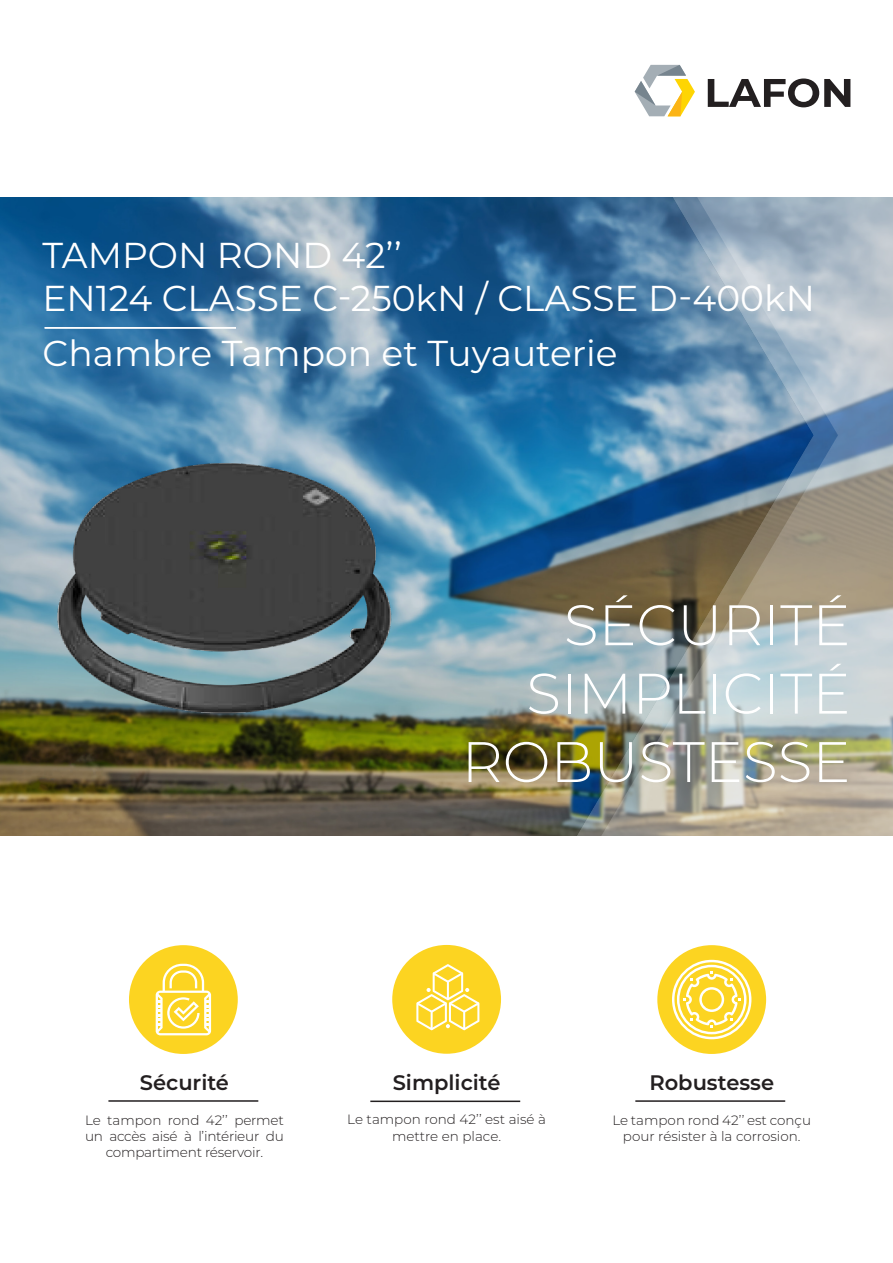
<style>
.page{position:relative;width:893px;height:1263px;background:#fff}
.page>*{position:absolute;margin:0;border:0;box-sizing:border-box;transform-origin:0 0}
.MOTS_CLES_MAJ{font:300 57px "Montserrat";color:#fff}
.t1{font:36px "Montserrat";color:#fff}
.mots_cles_min{font:600 21px "Montserrat";color:#231f20}
.description_mot_cles{font:300 13.65px/16.4px "Montserrat";letter-spacing:-.02em;color:#231f20;text-align:center}
.description_mot_cles-2{font:300 13.5px/16.2px "Montserrat";color:#231f20;text-align:center}
.s1{font-size:13.65px}
</style>
<div class="page">
<div style="left:129px;top:945px;width:109px;height:109px;background:#fcd421;border-radius:50%"></div>
<svg style="left:156px;top:964px;width:55px;height:71px"></svg>
<div style="left:392px;top:945px;width:109px;height:109px;background:#fcd421;border-radius:50%"></div>
<svg style="left:416px;top:964px;width:63px;height:66px"></svg>
<img style="left:0;top:198px;width:577px;height:638px">
<img style="left:577px;top:198px;width:316px;height:638px">
<svg style="left:635px;top:65px;width:60px;height:51px"></svg>
<svg style="left:708px;top:78px;width:142px;height:29px"></svg>
<img style="left:42px;top:448px;width:366px;height:276px">
<div style="left:657px;top:945px;width:109px;height:109px;background:#fcd421;border-radius:50%"></div>
<hr style="left:108px;top:1100px;width:150px;height:2px;background:#231f20">
<hr style="left:635px;top:1100px;width:150px;height:2px;background:#231f20">
<hr style="left:370px;top:1100px;width:150px;height:2px;background:#231f20">
<svg style="left:672px;top:960px;width:79px;height:79px"></svg>
<hr style="left:45px;top:327px;width:191px;height:2px;background:#fff">
<p class="t1" style="left:43px;top:230px;width:361px">TAMPON ROND 42’’</p>
<p class="t1" style="left:43px;top:273px;width:774px">EN124 CLASSE C-250kN / CLASSE D-400kN</p>
<p class="t1" style="left:43px;top:329px;width:576px">Chambre Tampon et Tuyauterie</p>
<p class="MOTS_CLES_MAJ" style="left:564px;top:586px;width:288px">SÉCURITÉ</p>
<p class="MOTS_CLES_MAJ" style="left:526px;top:655px;width:326px">SIMPLICITÉ</p>
<p class="MOTS_CLES_MAJ" style="left:462px;top:723px;width:390px">ROBUSTESSE</p>
<p class="mots_cles_min" style="left:140px;top:1067px;width:91px">Sécurité</p>
<p class="mots_cles_min" style="left:393px;top:1067px;width:109px">Simplicité</p>
<p class="mots_cles_min" style="left:649px;top:1067px;width:126px">Robustesse</p>
<p class="description_mot_cles-2" style="left:85px;top:1111px;width:200px">Le tampon rond 42’’ p<span class="s1">ermet</span></p>
<p class="description_mot_cles" style="left:85px;top:1127px;width:200px">un accès aisé à l’intérieur du compartiment réservoir.</p>
<p class="description_mot_cles-2" style="left:347px;top:1111px;width:200px">Le tampon rond 42’’ est aisé à mettre en place.</p>
<p class="description_mot_cles-2" style="left:612px;top:1111px;width:200px">Le tampon rond 42’’ est conçu pour résister à la corrosion.</p>
</div>
